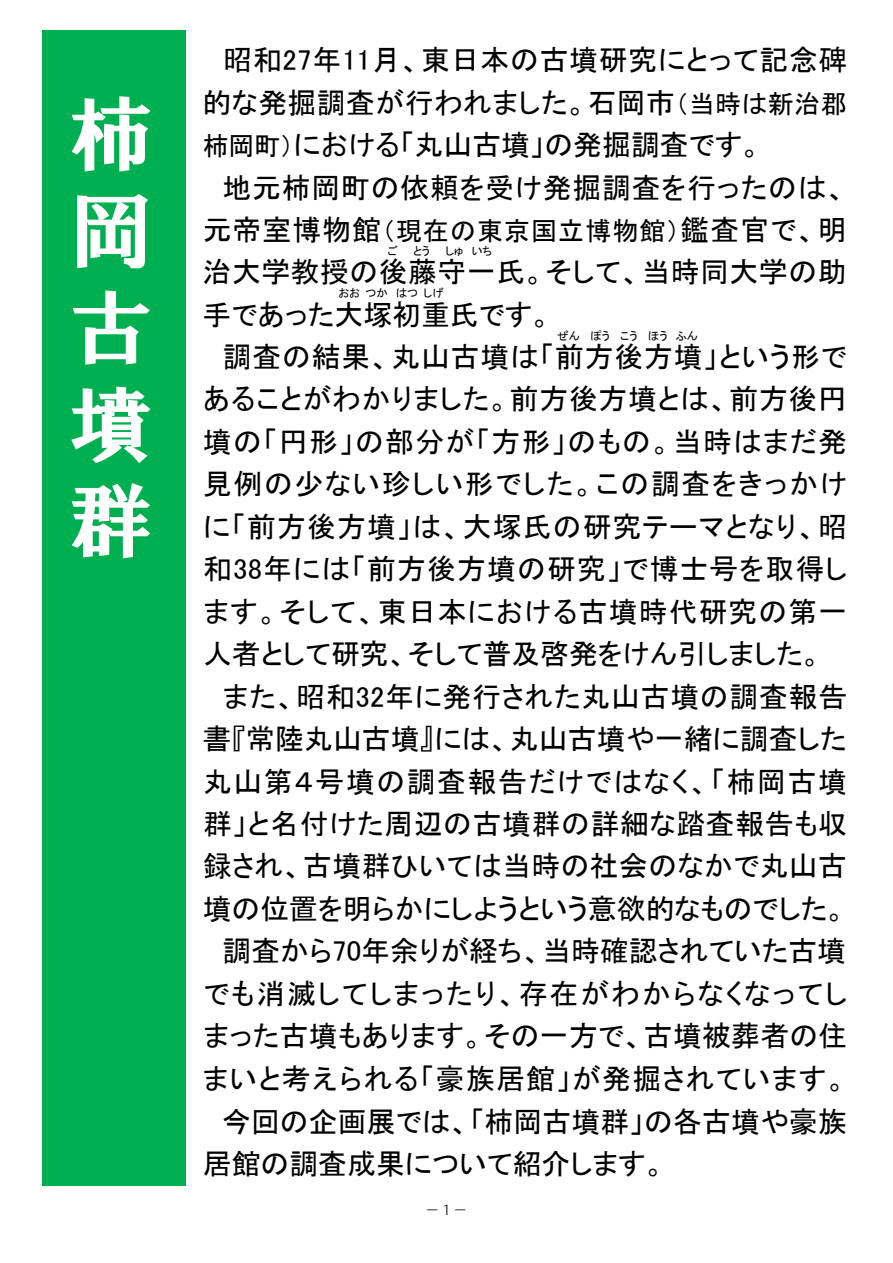
<style>
.page{position:relative;width:893px;height:1263px;background:#fff}
.page>*{position:absolute;margin:0;border:0;box-sizing:border-box;transform-origin:0 0}
.t1{font:82.95px/96.8px "HGP Soei Presence EB";color:#fff;text-align:justify}
.t2{font:28.8px/42.5px "MS P Gothic";letter-spacing:.025em;color:#000}
.t3{font:28.8px/42.5px "MS P Gothic";color:#000}
.t4{font:28.8px "MS P Gothic";letter-spacing:.005em;color:#000}
.t5{font:28.8px "MS P Gothic";letter-spacing:.045em;color:#000}
.t6{font:13.8px "Koz Go Pro";color:#231f20}
.t7{font:11.55px "MS P Gothic";color:#000}
.s1{font-size:25.95px}
</style>
<div class="page">
<div style="left:43px;top:30px;width:143px;height:1155px;background:#00b050"></div>
<p class="t1" style="left:69px;top:85px;width:85px">柿岡古墳群</p>
<p class="t2" style="left:223px;top:38px;width:626px">昭和27年11月、東日本の古墳研究にとって記念碑</p>
<p class="t2" style="left:203px;top:81px;width:645px">的な発掘調査が行われました。石岡市<span class="s1">（当時は新治郡</span></p>
<p class="t3" style="left:203px;top:123px;width:560px"><span class="s1">柿岡町）</span>における「丸山古墳」の発掘調査です。</p>
<p class="t2" style="left:223px;top:166px;width:626px">地元柿岡町の依頼を受け発掘調査を行ったのは、</p>
<p class="t2" style="left:203px;top:208px;width:645px">元帝室博物館<span class="s1">（現在の東京国立博物館）</span>鑑査官で、明</p>
<p class="t7" style="left:387px;top:245px;width:12px">ご</p>
<p class="t7" style="left:413px;top:245px;width:18px">とう</p>
<p class="t7" style="left:445px;top:245px;width:49px">しゅ いち</p>
<p class="t2" style="left:203px;top:251px;width:645px">治大学教授の後藤守一氏。そして、当時同大学の助</p>
<p class="t7" style="left:338px;top:287px;width:107px">おおつか はつしげ</p>
<p class="t3" style="left:203px;top:293px;width:350px">手であった大塚初重氏です。</p>
<p class="t7" style="left:557px;top:330px;width:142px">ぜん ぽう こう ほう ふん</p>
<p class="t2" style="left:223px;top:335px;width:626px">調査の結果、丸山古墳は「前方後方墳」という形で</p>
<p class="t7" style="left:721px;top:382px;width:51px">みことのり</p>
<p class="t2" style="left:203px;top:378px;width:646px">あることがわかりました。前方後方墳とは、前方後円墳の「円形」の部分が「方形」のもの。当時はまだ発</p>
<p class="t2" style="left:203px;top:463px;width:646px;text-align:justify">見例の少ない珍しい形でした。この調査をきっかけに「前方後方墳」は、大塚氏の研究テーマとなり、昭和38年には「前方後方墳の研究」で博士号を取得します。そして、東日本における古墳時代研究の第一</p>
<p class="t3" style="left:223px;top:633px;width:626px;text-indent:-20px">人者として研究、そして普及啓発をけん引しました。また、昭和32年に発行された丸山古墳の調査報告</p>
<p class="t4" style="left:203px;top:725px;width:645px">書『常陸丸山古墳』には、丸山古墳や一緒に調査した</p>
<p class="t2" style="left:203px;top:760px;width:646px">丸山第４号墳の調査報告だけではなく、「柿岡古墳群」と名付けた周辺の古墳群の詳細な踏査報告も収</p>
<p class="t2" style="left:203px;top:845px;width:646px">録され、古墳群ひいては当時の社会のなかで丸山古</p>
<p class="t3" style="left:203px;top:887px;width:645px">墳の位置を明らかにしようという意欲的なものでした。</p>
<p class="t2" style="left:203px;top:929px;width:646px;text-align:justify">　調査から70年余りが経ち、当時確認されていた古墳でも消滅してしまったり、存在がわからなくなってしまった古墳もあります。その一方で、古墳被葬者の住</p>
<p class="t5" style="left:203px;top:1064px;width:646px">まいと考えられる「豪族居館」が発掘されています。</p>
<p class="t4" style="left:222px;top:1107px;width:626px">今回の企画展では、「柿岡古墳群」の各古墳や豪族</p>
<p class="t3" style="left:203px;top:1142px;width:464px">居館の調査成果について紹介します。</p>
<p class="t6" style="left:426px;top:1200px;width:43px">－ 1 －</p>
</div>
